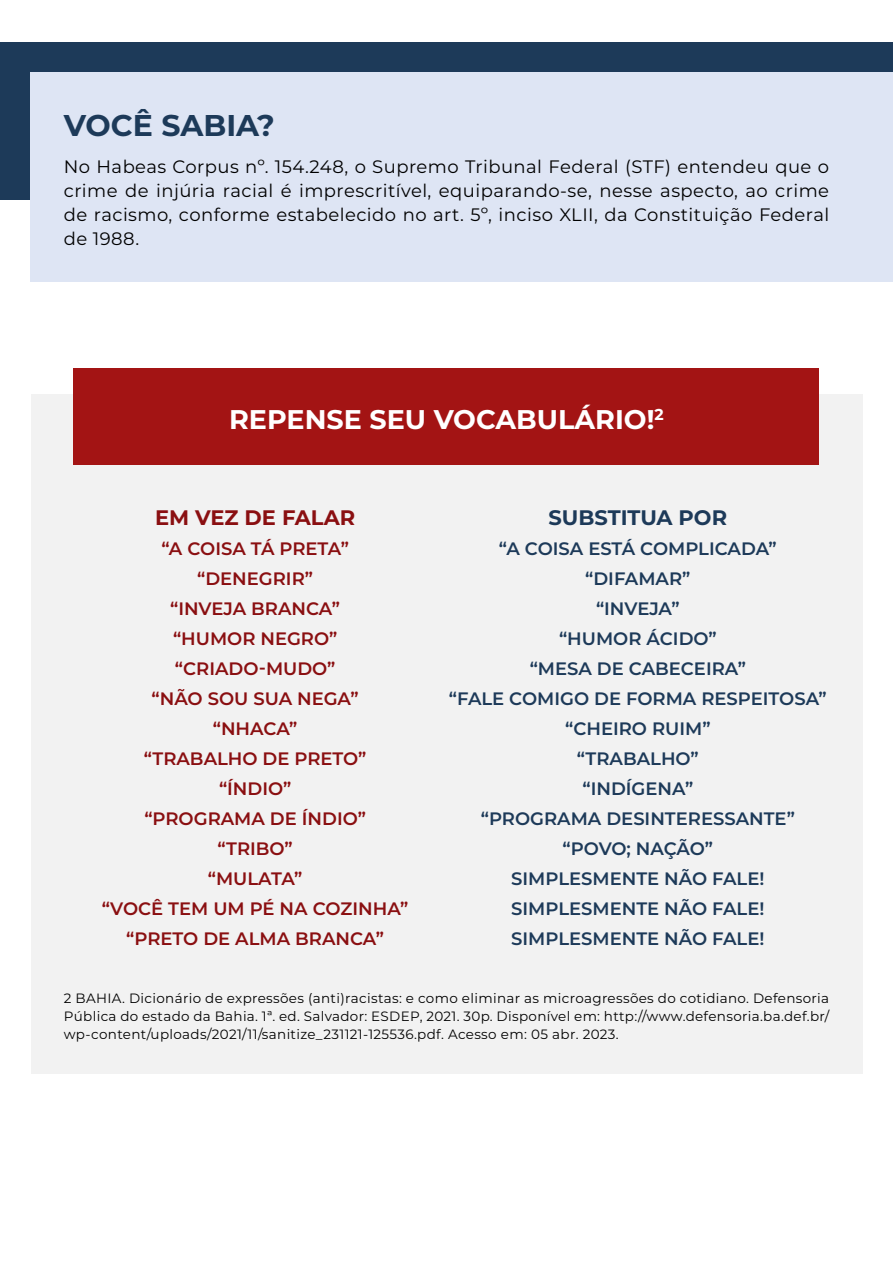
<style>
.page{position:relative;width:893px;height:1263px;background:#fff}
.page>*{position:absolute;margin:0;border:0;box-sizing:border-box;transform-origin:0 0}
.t1{font:700 30px "Montserrat";color:#1d3a59}
.t2{font:700 27px "Montserrat";color:#fff}
.t3{font:700 21px "Montserrat";color:#8a0f11}
.t4{font:700 21px "Montserrat";color:#1d3a59}
.t5{font:600 18px/30px "Montserrat";color:#1d3a59;text-align:center}
.t6{font:18px/24px "Montserrat";letter-spacing:.025em;color:#000;text-align:justify}
.t7{font:600 18px/30px "Montserrat";color:#8a0f11;text-align:center}
.t8{font:13.5px/18px "Montserrat";letter-spacing:.025em;color:#000;text-align:justify}
</style>
<div class="page">
<div style="left:31px;top:394px;width:831px;height:680px;background:#f2f2f2"></div>
<div style="left:0;top:43px;width:893px;height:157px;background:#1d3a59"></div>
<div style="left:31px;top:73px;width:862px;height:209px;background:#dee5f4"></div>
<div style="left:74px;top:368px;width:745px;height:96px;background:#a31414"></div>
<h1 class="t1" style="left:64px;top:103px;width:213px">VOCÊ SABIA?</h1>
<p class="t6" style="left:64px;top:154px;width:767px">No Habeas Corpus nº. 154.248, o Supremo Tribunal Federal (STF) entendeu que o crime de injúria racial é imprescritível, equiparando-se, nesse aspecto, ao crime de racismo, conforme estabelecido no art. 5º, inciso XLII, da Constituição Federal de 1988.</p>
<h2 class="t2" style="left:229px;top:400px;width:436px">REPENSE SEU VOCABULÁRIO!<sup>2</sup></h2>
<h3 class="t3" style="left:155px;top:502px;width:202px">EM VEZ DE FALAR</h3>
<h3 class="t7" style="left:102px;top:533px;width:308px">“A COISA TÁ PRETA” “DENEGRIR”<br>“INVEJA BRANCA”<br>“HUMOR NEGRO” “CRIADO-MUDO”<br>“NÃO SOU SUA NEGA”<br>“NHACA”<br>“TRABALHO DE PRETO”<br>“ÍNDIO”<br>“PROGRAMA DE ÍNDIO”<br>“TRIBO”<br>“MULATA”<br>“VOCÊ TEM UM PÉ NA COZINHA” “PRETO DE ALMA BRANCA”</h3>
<h3 class="t4" style="left:549px;top:502px;width:180px">SUBSTITUA POR</h3>
<p class="t5" style="left:449px;top:533px;width:379px">“A COISA ESTÁ COMPLICADA” “DIFAMAR”<br>“INVEJA”<br>“HUMOR ÁCIDO”<br>“MESA DE CABECEIRA”<br>“FALE COMIGO DE FORMA RESPEITOSA” “CHEIRO RUIM”<br>“TRABALHO”<br>“INDÍGENA”<br>“PROGRAMA DESINTERESSANTE” “POVO; NAÇÃO”<br>SIMPLESMENTE NÃO FALE!<br>SIMPLESMENTE NÃO FALE!<br>SIMPLESMENTE NÃO FALE!</p>
<p class="t8" style="left:64px;top:989px;width:767px">2 BAHIA. Dicionário de expressões (anti)racistas: e como eliminar as microagressões do cotidiano. Defensoria Pública do estado da Bahia. 1ª. ed. Salvador: ESDEP, 2021. 30p. Disponível em: http://www.defensoria.ba.def.br/ wp-content/uploads/2021/11/sanitize_231121-125536.pdf. Acesso em: 05 abr. 2023.</p>
</div>
